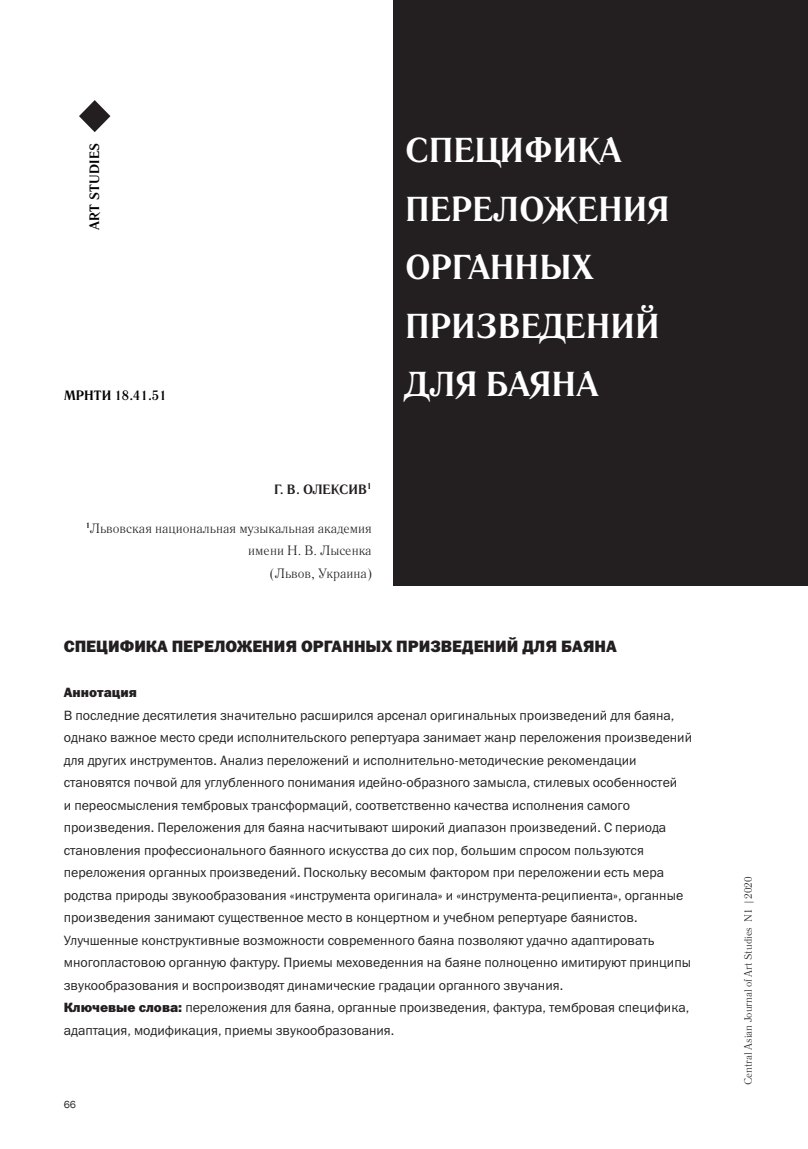
<style>
.page{position:relative;width:808px;height:1149px;background:#fff}
.page>*{position:absolute;margin:0;border:0;box-sizing:border-box;transform-origin:0 0}
.t1{font:700 34.5px/58.5px "Literaturnaya";color:#fff}
.Заголовок_в_тексте{font:800 16.5px "Franklin Gothic ITC";color:#231f20}
.Заголовок_в_тексте-2{font:13.5px/22.5px "Franklin Gothic ITC";color:#231f20}
.Заголовок_в_тексте-3{font:13.5px/22.5px "Literaturnaya";color:#231f20;text-align:right}
.t2{font:700 13.5px "Literaturnaya C";color:#000}
.t3{font:700 13.5px "Literaturnaya";color:#231f20}
.Рубрика{font:700 13.5px "Literaturnaya";letter-spacing:.025em;color:#000}
.Заголовок_в_тексте-4{font:800 13.5px "Franklin Gothic ITC";color:#231f20}
.t4{font:10.5px "Literaturnaya";letter-spacing:.005em;color:#231f20}
.t5{font:10.5px "Franklin Gothic";color:#231f20}
.s1{font-weight:800}
</style>
<div class="page">
<div style="left:393px;top:0;width:415px;height:585px;background:#231f20"></div>
<svg style="left:79px;top:100px;width:31px;height:32px"></svg>
<p class="Рубрика" style="left:86px;top:230px;width:88px;rotate:-90deg">ART STUDIES</p>
<p class="t2" style="left:64px;top:387px;width:104px">МРНТИ 18.41.51</p>
<p class="t1" style="left:405px;top:123px;width:266px">СПЕЦИФИКА<br>ПЕРЕЛОЖЕНИЯ<br>ОРГАННЫХ<br>ПРИЗВЕДЕНИЙ</p>
<p class="t1" style="left:405px;top:357px;width:195px">ДЛЯ БАЯНА</p>
<p class="t3" style="left:274px;top:480px;width:99px">Г. В. ОЛЕКСИВ<sup>1</sup></p>
<p class="Заголовок_в_тексте-3" style="left:86px;top:517px;width:287px"><sup>1</sup>Львовская национальная музыкальная академия имени Н. В. Лысенка</p>
<p class="Заголовок_в_тексте-3" style="left:270px;top:562px;width:103px">(Львов, Украина)</p>
<p class="Заголовок_в_тексте" style="left:64px;top:635px;width:555px">СПЕЦИФИКА ПЕРЕЛОЖЕНИЯ ОРГАННЫХ ПРИЗВЕДЕНИЙ ДЛЯ БАЯНА</p>
<p class="Заголовок_в_тексте-4" style="left:64px;top:683px;width:75px">Аннотация</p>
<p class="Заголовок_в_тексте-2" style="left:64px;top:703px;width:630px">В последние десятилетия значительно расширился арсенал оригинальных произведений для баяна, однако важное место среди исполнительского репертуара занимает жанр переложения произведений для других инструментов. Анализ переложений и исполнительно-методические рекомендации становятся почвой для углубленного понимания идейно-образного замысла, стилевых особенностей<br>и переосмысления тембровых трансформаций, соответственно качества исполнения самого произведения. Переложения для баяна насчитывают широкий диапазон произведений. С периода становления профессионального баянного искусства до сих пор, большим спросом пользуются переложения органных произведений. Поскольку весомым фактором при переложении есть мера родства природы звукообразования «инструмента оригинала» и «инструмента-реципиента», органные произведения занимают существенное место в концертном и учебном репертуаре баянистов.<br>Улучшенные конструктивные возможности современного баяна позволяют удачно адаптировать многопластовою органную фактуру. Приемы меховеденния на баяне полноценно имитируют принципы звукообразования и воспроизводят динамические градации органного звучания.</p>
<p class="Заголовок_в_тексте-2" style="left:64px;top:996px;width:627px"><span class="s1">Ключевые слова:</span> переложения для баяна, органные произведения, фактура, тембровая специфика, адаптация, модификация, приемы звукообразования.</p>
<p class="t5" style="left:64px;top:1098px;width:14px">66</p>
<p class="t4" style="left:742px;top:1084px;width:210px;rotate:-90deg">Central Asian Journal of Art Studies N1 | 2020</p>
</div>
